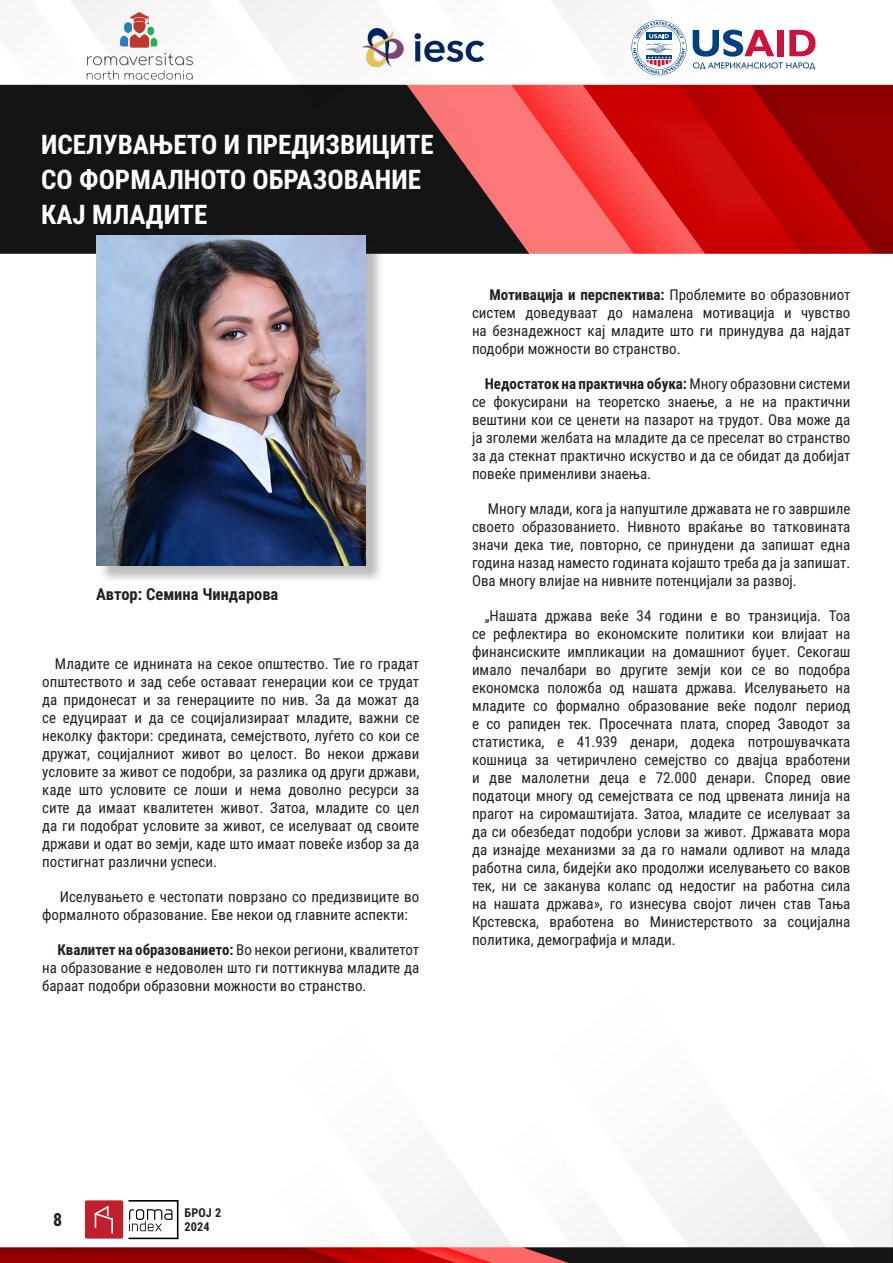
<style>
.page{position:relative;width:893px;height:1263px;background:#fff}
.page>*{position:absolute;margin:0;border:0;box-sizing:border-box;transform-origin:0 0}
.t1{font:700 27px "Roboto Condensed";color:#fff}
.t2{font:700 18px "Roboto Condensed";color:#231f20}
.t3{font:700 16.5px "Roboto Condensed";color:#231f20}
.t4{font:15px/18px "Roboto Condensed";color:#231f20;text-align:justify}
.t5{font:700 12.15px/14.2px "Roboto Condensed";letter-spacing:.01em;color:#231f20}
.s1{font-weight:700}
</style>
<div class="page">
<img style="left:0;top:0;width:892px;height:1263px">
<svg style="left:892px;top:1127px;width:1px;height:136px"></svg>
<svg style="left:85px;top:1200px;width:94px;height:39px"></svg>
<svg style="left:87px;top:12px;width:106px;height:68px"></svg>
<img style="left:363px;top:29px;width:120px;height:38px">
<svg style="left:693px;top:30px;width:123px;height:39px"></svg>
<svg style="left:631px;top:20px;width:56px;height:55px"></svg>
<div style="left:98px;top:238px;width:286px;height:346px;background:#231f20;opacity:.3"></div>
<img style="left:96px;top:236px;width:269px;height:329px">
<p class="t1" style="left:41px;top:125px;width:394px">ИСЕЛУВАЊЕТО И ПРЕДИЗВИЦИТЕ</p>
<p class="t1" style="left:41px;top:160px;width:381px">СО ФОРМАЛНОТО ОБРАЗОВАНИЕ</p>
<p class="t1" style="left:41px;top:195px;width:168px">КАЈ МЛАДИТЕ</p>
<p class="t3" style="left:96px;top:582px;width:184px">Автор: Семина Чиндарова</p>
<p class="t4" style="left:42px;top:654px;width:379px;text-indent:13px">Младите се иднината на секое општество. Тие го градат општеството и зад себе оставаат генерации кои се трудат да придонесат и за генерациите по нив. За да можат да се едуцираат и да се социјализираат младите, важни се неколку фактори: средината, семејството, луѓето со кои се дружат, социјалниот живот во целост. Во некои држави условите за живот се подобри, за разлика од други држави, каде што условите се лоши и нема доволно ресурси за сите да имаат квалитетен живот. Затоа, младите со цел да ги подобрат условите за живот, се иселуваат од своите држави и одат во земји, каде што имаат повеќе избор за да постигнат различни успеси.</p>
<p class="t4" style="left:42px;top:887px;width:379px;text-indent:18px">Иселувањето е честопати поврзано со предизвиците во формалното образование. Еве некои од главните аспекти:</p>
<p class="t4" style="left:42px;top:940px;width:379px;text-indent:15px"><span class="s1">Квалитет на образованието:</span> Во некои региони, квалитетот на образование е недоволен што ги поттикнува младите да бараат подобри образовни можности во странство.</p>
<p class="t4" style="left:472px;top:285px;width:380px;text-indent:18px"><span class="s1">Мотивација и перспектива:</span> Проблемите во образовниот систем доведуваат до намалена мотивација и чувство на безнадежност кај младите што ги принудува да најдат подобри можности во странство.</p>
<p class="t4" style="left:472px;top:374px;width:380px;text-indent:13px"><span class="s1">Недостаток на практична обука:</span> Многу образовни системи се фокусирани на теоретско знаење, а не на практични вештини кои се ценети на пазарот на трудот. Ова може да ја зголеми желбата на младите да се преселат во странство за да стекнат практично искуство и да се обидат да добијат повеќе применливи знаења.</p>
<p class="t4" style="left:472px;top:499px;width:380px;text-indent:16px">Многу млади, кога ја напуштиле државата не го завршиле своето образованието. Нивното враќање во татковината значи дека тие, повторно, се принудени да запишат една година назад наместо годината којашто треба да ја запишат.<br>Ова многу влијае на нивните потенцијали за развој.</p>
<p class="t4" style="left:472px;top:606px;width:380px;text-indent:13px">„Нашата држава веќе 34 години е во транзиција. Тоа се рефлектира во економските политики кои влијаат на финансиските импликации на домашниот буџет. Секогаш имало печалбари во другите земји кои се во подобра економска положба од нашата држава. Иселувањето на младите со формално образование веќе подолг период е со рапиден тек. Просечната плата, според Заводот за статистика, е 41.939 денари, додека потрошувачката кошница за четиричлено семејство со двајца вработени и две малолетни деца е 72.000 денари. Според овие податоци многу од семејствата се под црвената линија на прагот на сиромаштијата. Затоа, младите се иселуваат за да си обезбедат подобри услови за живот. Државата мора да изнајде механизми за да го намали одливот на млада работна сила, бидејќи ако продолжи иселувањето со ваков тек, ни се заканува колапс од недостиг на работна сила на нашата држава», го изнесува својот личен став Тања Крстевска, вработена во Министерството за социјална политика, демографија и млади.</p>
<p class="t2" style="left:53px;top:1206px;width:11px">8</p>
<p class="t5" style="left:185px;top:1205px;width:38px">БРОЈ 2<br>2024</p>
</div>
